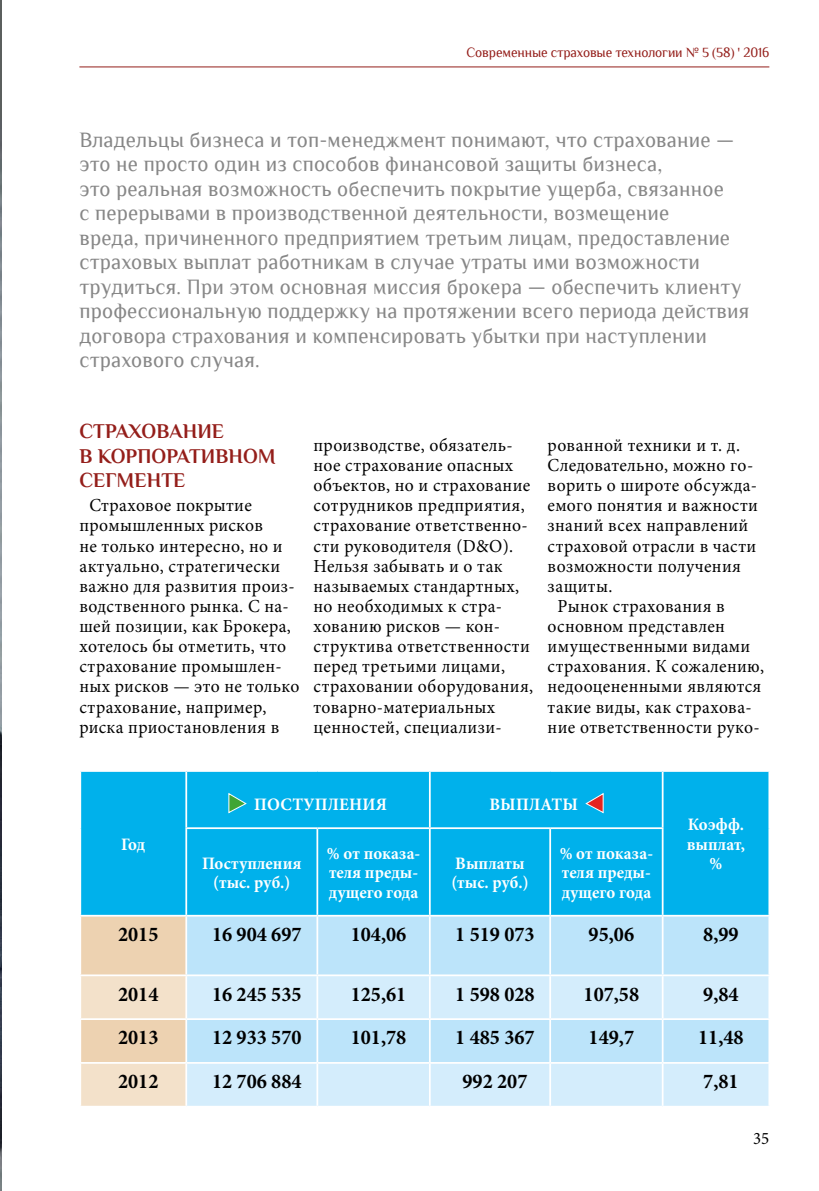
<style>
.page{position:relative;width:819px;height:1191px;background:#fff}
.page>*{position:absolute;margin:0;border:0;box-sizing:border-box;transform-origin:0 0}
.t1{font:21.88px/24.5px "Philosopher";letter-spacing:.01em;color:#878787;scale:.95 1}
.t2{font:700 21px "Minion Pro";color:#000;scale:.96 1}
.t3{font:700 21px/24.5px "Philosopher";letter-spacing:.01em;color:#941e1a;scale:.96 1}
.t4{font:18.38px/20.1px "Minion Pro";letter-spacing:.02em;color:#000;scale:.96 1}
.t5{font:700 17.5px/19.2px "Minion Pro";letter-spacing:.005em;color:#fff;scale:.96 1}
.t6{font:17.5px "Minion Pro";color:#000;scale:.96 1}
.t7{font:14px "Philosopher";letter-spacing:-.01em;color:#941e1a;scale:.96 1}
</style>
<div class="page">
<hr style="left:79px;top:66px;width:690px;height:1px;background:#941e1a">
<img style="left:0;top:0;width:1px;height:1191px">
<div style="left:81px;top:772px;width:687px;height:143px;background:#00b1eb"></div>
<div style="left:187px;top:916px;width:581px;height:58px;background:#bce4fa"></div>
<svg style="left:81px;top:916px;width:104px;height:189px;background:#efd9bd"></svg>
<svg style="left:187px;top:976px;width:581px;height:129px;background:#cceafb"></svg>
<hr style="left:185px;top:772px;width:2px;height:55px;background:#fff">
<hr style="left:429px;top:772px;width:1px;height:55px;background:#fff">
<hr style="left:661px;top:772px;width:2px;height:55px;background:#fff">
<hr style="left:185px;top:827px;width:132px;height:2px;background:#fff">
<hr style="left:185px;top:829px;width:2px;height:86px;background:#fff">
<hr style="left:317px;top:827px;width:113px;height:2px;background:#fff">
<hr style="left:316px;top:829px;width:2px;height:86px;background:#fff">
<hr style="left:430px;top:827px;width:120px;height:2px;background:#fff">
<hr style="left:429px;top:829px;width:1px;height:86px;background:#fff">
<hr style="left:550px;top:827px;width:113px;height:2px;background:#fff">
<hr style="left:549px;top:829px;width:2px;height:86px;background:#fff">
<hr style="left:661px;top:829px;width:2px;height:86px;background:#fff">
<hr style="left:316px;top:916px;width:2px;height:58px;background:#fff">
<hr style="left:429px;top:916px;width:1px;height:58px;background:#fff">
<hr style="left:549px;top:916px;width:2px;height:58px;background:#fff">
<hr style="left:661px;top:916px;width:2px;height:58px;background:#fff">
<hr style="left:79px;top:974px;width:107px;height:2px;background:#fff">
<hr style="left:316px;top:976px;width:2px;height:42px;background:#fff">
<hr style="left:429px;top:976px;width:1px;height:42px;background:#fff">
<hr style="left:549px;top:976px;width:2px;height:42px;background:#fff">
<hr style="left:661px;top:976px;width:2px;height:42px;background:#fff">
<hr style="left:79px;top:1018px;width:107px;height:2px;background:#fff">
<hr style="left:186px;top:1018px;width:131px;height:2px;background:#fff">
<hr style="left:317px;top:1018px;width:113px;height:2px;background:#fff">
<hr style="left:316px;top:1020px;width:2px;height:42px;background:#fff">
<hr style="left:430px;top:1018px;width:120px;height:2px;background:#fff">
<hr style="left:429px;top:1020px;width:1px;height:42px;background:#fff">
<hr style="left:550px;top:1018px;width:112px;height:2px;background:#fff">
<hr style="left:549px;top:1020px;width:2px;height:42px;background:#fff">
<hr style="left:662px;top:1018px;width:108px;height:2px;background:#fff">
<hr style="left:661px;top:1020px;width:2px;height:42px;background:#fff">
<hr style="left:79px;top:1062px;width:107px;height:1px;background:#fff">
<hr style="left:186px;top:1062px;width:131px;height:1px;background:#fff">
<hr style="left:317px;top:1062px;width:113px;height:1px;background:#fff">
<hr style="left:316px;top:1063px;width:2px;height:42px;background:#fff">
<hr style="left:430px;top:1062px;width:120px;height:1px;background:#fff">
<hr style="left:429px;top:1063px;width:1px;height:42px;background:#fff">
<hr style="left:550px;top:1062px;width:112px;height:1px;background:#fff">
<hr style="left:549px;top:1063px;width:2px;height:42px;background:#fff">
<hr style="left:662px;top:1062px;width:108px;height:1px;background:#fff">
<hr style="left:661px;top:1063px;width:2px;height:42px;background:#fff">
<svg style="left:228px;top:792px;width:19px;height:22px"></svg>
<svg style="left:584px;top:792px;width:20px;height:22px"></svg>
<p class="t7" style="left:466px;top:45px;width:317px">Cовременные страховые технологии № 5 (58) ' 2016</p>
<p class="t1" style="left:79px;top:127px;width:706px">Владельцы бизнеса и топ-менеджмент понимают, что страхование — это не просто один из способов финансовой защиты бизнеса,<br>это реальная возможность обеспечить покрытие ущерба, связанное<br>с перерывами в производственной деятельности, возмещение<br>вреда, причиненного предприятием третьим лицам, предоставление страховых выплат работникам в случае утраты ими возможности трудиться. При этом основная миссия брокера — обеспечить клиенту профессиональную поддержку на протяжении всего периода действия договора страхования и компенсировать убытки при наступлении страхового случая.</p>
<p class="t3" style="left:79px;top:419px;width:206px">СТРАХОВАНИЕ<br>В КОРПОРАТИВНОМ<br>СЕГМЕНТЕ</p>
<p class="t4" style="left:79px;top:495px;width:231px;text-indent:10px">Страховое покрытие промышленных рисков<br>не только интересно, но и актуально, стратегически важно для развития произ&shy;водственного рынка. С на&shy;шей позиции, как Брокера, хотелось бы отметить, что страхование промышлен&shy;ных рисков — это не только страхование, например, риска приостановления в</p>
<p class="t4" style="left:313px;top:435px;width:230px">производстве, обязатель&shy;ное страхование опасных объектов, но и страхование сотрудников предприятия, страхование ответственно&shy;сти руководителя (D&amp;O).<br>Нельзя забывать и о так называемых стандартных, но необходимых к стра&shy;хованию рисков — кон&shy;структива ответственности перед третьими лицами, страховании оборудования, товарно-материальных ценностей, специализи-</p>
<p class="t4" style="left:547px;top:435px;width:202px">рованной техники и т. д.</p>
<p class="t4" style="left:547px;top:455px;width:216px">Следовательно, можно го-</p>
<p class="t4" style="left:547px;top:475px;width:220px">ворить о широте обсужда-</p>
<p class="t4" style="left:547px;top:495px;width:221px">емого понятия и важности</p>
<p class="t4" style="left:547px;top:515px;width:210px">знаний всех направлений</p>
<p class="t4" style="left:547px;top:535px;width:219px">страховой отрасли в части</p>
<p class="t4" style="left:547px;top:556px;width:203px">возможности получения</p>
<p class="t4" style="left:547px;top:576px;width:69px">защиты.</p>
<p class="t4" style="left:557px;top:596px;width:176px">Рынок страхования в</p>
<p class="t4" style="left:547px;top:616px;width:186px">основном представлен</p>
<p class="t4" style="left:547px;top:636px;width:212px">имущественными видами</p>
<p class="t4" style="left:547px;top:656px;width:227px">страхования. К сожалению,</p>
<p class="t4" style="left:547px;top:676px;width:224px">недооцененными являются</p>
<p class="t4" style="left:547px;top:696px;width:214px">такие виды, как страхова-</p>
<p class="t4" style="left:547px;top:717px;width:222px">ние ответственности руко-</p>
<p class="t5" style="left:121px;top:834px;width:27px">Год</p>
<p class="t5" style="left:254px;top:794px;width:140px">ПОСТУПЛЕНИЯ</p>
<p class="t5" style="left:489px;top:794px;width:94px">ВЫПЛАТЫ</p>
<p class="t5" style="left:686px;top:815px;width:62px">Коэфф. выплат,</p>
<p class="t5" style="left:327px;top:843px;width:99px">% от показа&shy;теля преды&shy;дущего года</p>
<p class="t5" style="left:451px;top:853px;width:82px">Выплаты (тыс. руб.)</p>
<p class="t5" style="left:559px;top:843px;width:99px">% от показа&shy;теля преды&shy;дущего года</p>
<p class="t5" style="left:202px;top:853px;width:105px">Поступления</p>
<p class="t5" style="left:709px;top:853px;width:15px">%</p>
<p class="t5" style="left:213px;top:872px;width:82px">(тыс. руб.)</p>
<p class="t2" style="left:118px;top:919px;width:44px">2015</p>
<p class="t2" style="left:212px;top:919px;width:95px">16 904 697</p>
<p class="t2" style="left:351px;top:919px;width:59px">104,06</p>
<p class="t2" style="left:455px;top:919px;width:84px">1 519 073</p>
<p class="t2" style="left:588px;top:919px;width:49px">95,06</p>
<p class="t2" style="left:703px;top:919px;width:38px">8,99</p>
<p class="t2" style="left:118px;top:979px;width:44px">2014</p>
<p class="t2" style="left:212px;top:979px;width:95px">16 245 535</p>
<p class="t2" style="left:351px;top:979px;width:59px">125,61</p>
<p class="t2" style="left:455px;top:979px;width:84px">1 598 028</p>
<p class="t2" style="left:583px;top:979px;width:59px">107,58</p>
<p class="t2" style="left:703px;top:979px;width:38px">9,84</p>
<p class="t2" style="left:118px;top:1022px;width:44px">2013</p>
<p class="t2" style="left:212px;top:1022px;width:95px">12 933 570</p>
<p class="t2" style="left:351px;top:1022px;width:59px">101,78</p>
<p class="t2" style="left:455px;top:1022px;width:84px">1 485 367</p>
<p class="t2" style="left:588px;top:1022px;width:49px">149,7</p>
<p class="t2" style="left:698px;top:1022px;width:49px">11,48</p>
<p class="t2" style="left:118px;top:1066px;width:44px">2012</p>
<p class="t2" style="left:212px;top:1066px;width:95px">12 706 884</p>
<p class="t2" style="left:462px;top:1066px;width:69px">992 207</p>
<p class="t2" style="left:703px;top:1066px;width:38px">7,81</p>
<p class="t6" style="left:753px;top:1126px;width:18px">35</p>
</div>
